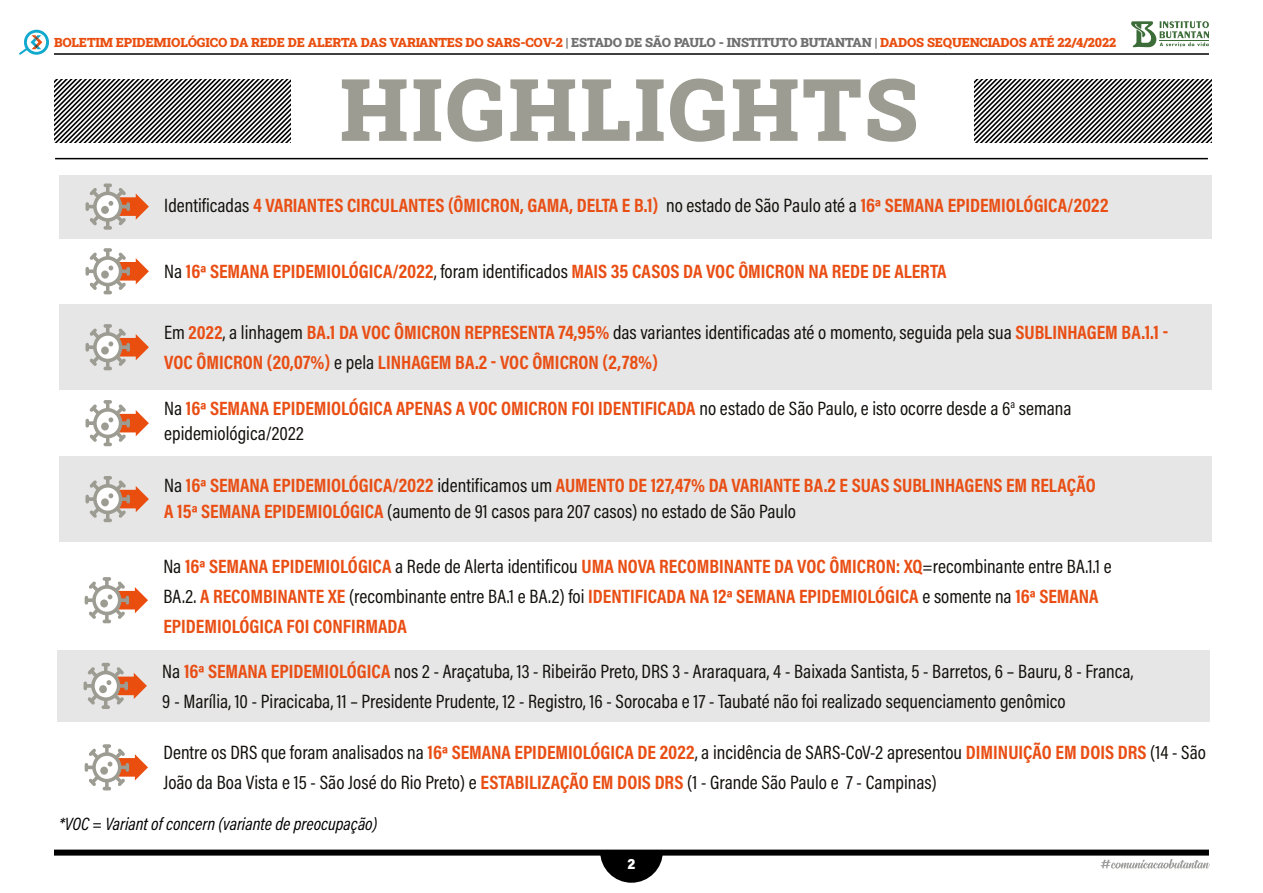
<style>
.page{position:relative;width:1263px;height:893px;background:#fff}
.page>*{position:absolute;margin:0;border:0;box-sizing:border-box;transform-origin:0 0}
.t1{font:900 86.4px "Roboto Slab";letter-spacing:.04em;color:#9d9c93}
.t2{font:19.5px/30px "Acumin Variable Concept";color:#e94e14}
.t3{font:19.5px/30px "Acumin Variable Concept";color:#12100b}
.t4{font:18px "Acumin Variable Concept";color:#000}
.t5{font:15px "Acumin Variable Concept";color:#fff;scale:.9 1}
.t6{font:900 12.75px "Roboto Slab";letter-spacing:-.01em;color:#e94e0f}
.s1{color:#706f6f}
.s2{color:#12100b}
.s3{color:#e94e14}
</style>
<div class="page">
<hr style="left:54px;top:53px;width:1155px;height:2px;background:#000">
<svg style="left:600px;top:856px;width:63px;height:27px"></svg>
<svg style="left:1131px;top:21px;width:78px;height:26px"></svg>
<hr style="left:1160px;top:40px;width:49px;height:1px;background:#3c6c37">
<svg style="left:1101px;top:859px;width:109px;height:9px"></svg>
<svg style="left:19px;top:30px;width:30px;height:25px"></svg>
<div style="left:54px;top:850px;width:1155px;height:6px;background:#000"></div>
<div style="left:59px;top:175px;width:1153px;height:63px;background:#e6e6e6"></div>
<div style="left:59px;top:456px;width:1153px;height:86px;background:#e6e6e6"></div>
<div style="left:57px;top:650px;width:1153px;height:71px;background:#e6e6e6"></div>
<div style="left:59px;top:304px;width:1153px;height:86px;background:#e6e6e6"></div>
<svg style="left:54px;top:79px;width:237px;height:63px"></svg>
<svg style="left:974px;top:79px;width:237px;height:63px"></svg>
<hr style="left:55px;top:158px;width:1153px;height:1px;background:#000">
<svg style="left:86px;top:184px;width:63px;height:46px"></svg>
<svg style="left:86px;top:476px;width:63px;height:46px"></svg>
<svg style="left:86px;top:248px;width:63px;height:46px"></svg>
<svg style="left:86px;top:324px;width:63px;height:46px"></svg>
<svg style="left:86px;top:400px;width:63px;height:46px"></svg>
<svg style="left:84px;top:663px;width:63px;height:46px"></svg>
<svg style="left:85px;top:577px;width:63px;height:46px"></svg>
<svg style="left:85px;top:744px;width:63px;height:46px"></svg>
<p class="t6" style="left:54px;top:34px;width:1064px">BOLETIM EPIDEMIOLÓGICO DA REDE DE ALERTA DAS VARIANTES DO SARS-COV-2 <span class="s1">| ESTADO DE SÃO PAULO - INSTITUTO BUTANTAN |</span> DADOS SEQUENCIADOS ATÉ 22/4/2022</p>
<h1 class="t1" style="left:340px;top:50px;width:579px">HIGHLIGHTS</h1>
<p class="t2" style="left:164px;top:189px;width:946px"><span class="s2">Identificadas</span> 4 VARIANTES CIRCULANTES (ÔMICRON, GAMA, DELTA E B.1) <span class="s2">no estado de São Paulo até a</span> 16a SEMANA EPIDEMIOLÓGICA/2022</p>
<p class="t2" style="left:164px;top:256px;width:784px"><span class="s2">Na</span> 16a SEMANA EPIDEMIOLÓGICA/2022<span class="s2">, foram identificados</span> MAIS 35 CASOS DA VOC ÔMICRON NA REDE DE ALERTA</p>
<p class="t2" style="left:164px;top:317px;width:1005px"><span class="s2">Em</span> 2022<span class="s2">, a linhagem</span> BA.1 DA VOC ÔMICRON REPRESENTA 74,95% <span class="s2">das variantes identificadas até o momento, seguida pela sua</span> SUBLINHAGEM BA.1.1 -<br>VOC ÔMICRON (20,07%) <span class="s2">e pela</span> LINHAGEM BA.2 - VOC ÔMICRON (2,78%)</p>
<p class="t3" style="left:164px;top:394px;width:909px;line-height:25.5px">Na <span class="s3">16a SEMANA EPIDEMIOLÓGICA APENAS A VOC OMICRON FOI IDENTIFICADA</span> no estado de São Paulo, e isto ocorre desde a 6<sup>a</sup> semana epidemiológica/2022</p>
<p class="t2" style="left:164px;top:472px;width:933px;line-height:25.5px"><span class="s2">Na</span> 16a SEMANA EPIDEMIOLÓGICA/2022 <span class="s2">identificamos um</span> AUMENTO DE 127,47% DA VARIANTE BA.2 E SUAS SUBLINHAGENS EM RELAÇÃO<br>A 15a SEMANA EPIDEMIOLÓGICA <span class="s2">(aumento de 91 casos para 207 casos) no estado de São Paulo</span></p>
<p class="t2" style="left:163px;top:551px;width:950px"><span class="s2">Na</span> 16a SEMANA EPIDEMIOLÓGICA <span class="s2">a Rede de Alerta identificou</span> UMA NOVA RECOMBINANTE DA VOC ÔMICRON: XQ<span class="s2">=recombinante entre BA.1.1 e<br>BA.2.</span> A RECOMBINANTE XE <span class="s2">(recombinante entre BA.1 e BA.2) foi</span> IDENTIFICADA NA 12a SEMANA EPIDEMIOLÓGICA <span class="s2">e somente na</span> 16a SEMANA<br>EPIDEMIOLÓGICA FOI CONFIRMADA</p>
<p class="t3" style="left:162px;top:655px;width:973px">Na <span class="s3">16a SEMANA EPIDEMIOLÓGICA</span> nos 2 - Araçatuba, 13 - Ribeirão Preto, DRS 3 - Araraquara, 4 - Baixada Santista, 5 - Barretos, 6 – Bauru, 8 - Franca,<br>9 - Marília, 10 - Piracicaba, 11 – Presidente Prudente, 12 - Registro, 16 - Sorocaba e 17 - Taubaté não foi realizado sequenciamento genômico</p>
<p class="t3" style="left:163px;top:736px;width:1044px">Dentre os DRS que foram analisados na <span class="s3">16a SEMANA EPIDEMIOLÓGICA DE 2022</span>, a incidência de SARS-CoV-2 apresentou <span class="s3">DIMINUIÇÃO EM DOIS DRS</span> (14 - São<br>João da Boa Vista e 15 - São José do Rio Preto) e <span class="s3">ESTABILIZAÇÃO EM DOIS DRS</span> (1 - Grande São Paulo e 7 - Campinas)</p>
<p class="t4" style="left:59px;top:811px;width:320px">*VOC = Variant of concern (variante de preocupação)</p>
<p class="t5" style="left:627px;top:853px;width:10px">2</p>
</div>
